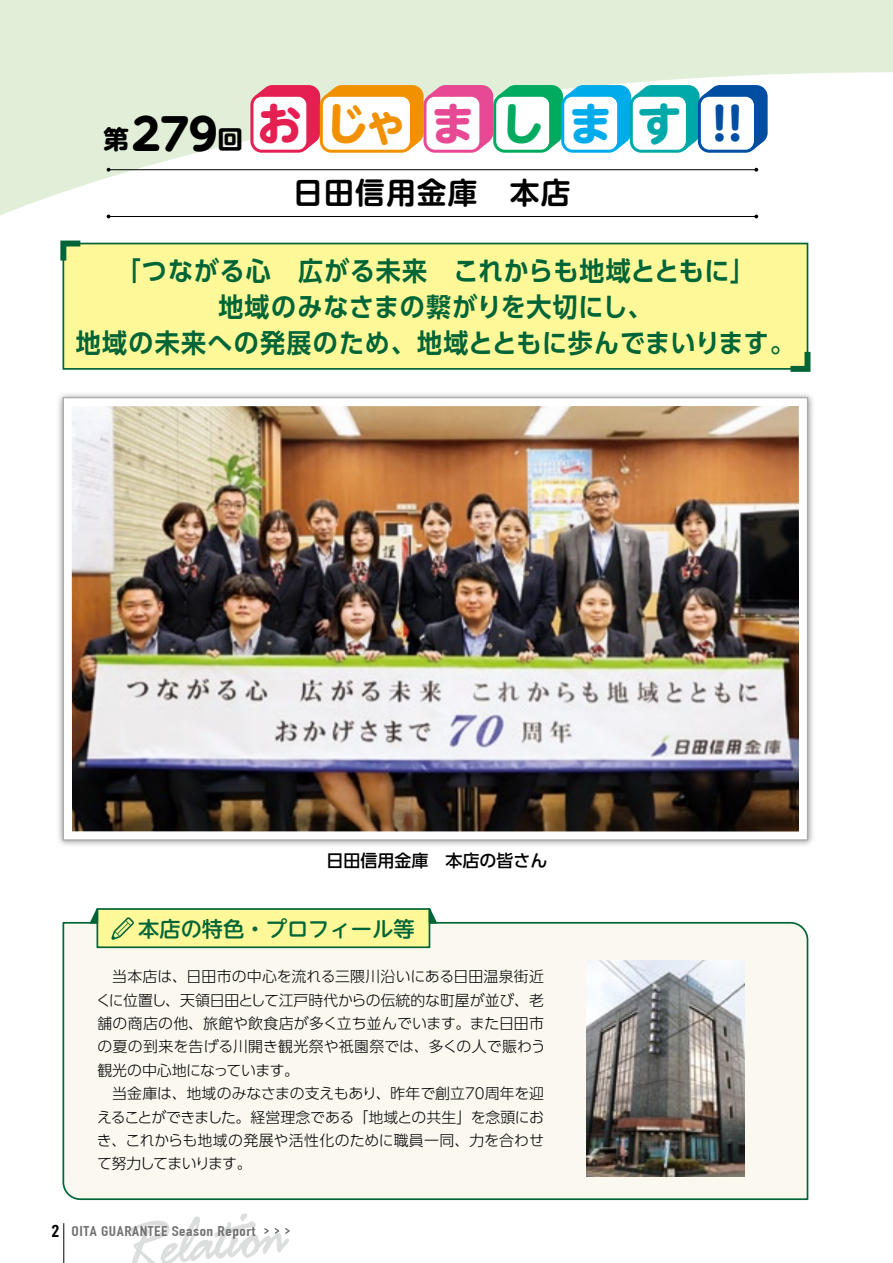
<style>
.page{position:relative;width:893px;height:1263px;background:#fff}
.page>*{position:absolute;margin:0;border:0;box-sizing:border-box;transform-origin:0 0}
.t1{font:700 44.7px "UD Shin M Go Pro";letter-spacing:.525em;color:#f29100}
.t2{font:700 43.35px "UD Shin M Go Pro";color:#000}
.t3{font:700 29.7px "UD Shin M Go Pro De";letter-spacing:.04em;color:#000}
.t4{font:700 26.55px/36.2px "UD Shin Go Pro De";letter-spacing:.035em;color:#006536;text-align:center;scale:.94 1}
.t5{font:500 21.3px "UD Shin M Go Pro";color:#006536}
.t6{font:500 16.95px "UD Shin Go Pro";color:#000}
.t7{font:300 14.85px/23.4px "UD Shin Go Pro";color:#000}
.t8{font:700 13.8px "DIN Condensed";letter-spacing:.03em;color:#727171;scale:1.25 1}
.s1{font-size:25.5px}
.s2{color:#e61f53}
.s3{color:#e84994}
.s4{color:#00ab5f}
.s5{color:#00abeb}
.s6{color:#00a9a9}
.s7{color:#004ea2}
.s8{font-size:16.95px;color:#000}
</style>
<div class="page">
<svg style="left:0;top:0;width:893px;height:219px;fill:#e1efd8"></svg>
<div style="left:62px;top:921px;width:747px;height:280px;background:#faf8ef"></div>
<div style="left:97px;top:909px;width:332px;height:38px;background:#fff899"></div>
<div style="left:97px;top:908px;width:333px;height:40px;border:2px solid #006536"></div>
<svg style="left:88px;top:908px;width:12px;height:16px"></svg>
<svg style="left:427px;top:908px;width:12px;height:16px"></svg>
<div style="left:63px;top:243px;width:744px;height:126px;background:#fff899"></div>
<div style="left:63px;top:243px;width:745px;height:127px;border:2px solid #006536"></div>
<svg style="left:60px;top:240px;width:26px;height:26px"></svg>
<svg style="left:784px;top:346px;width:27px;height:26px"></svg>
<img style="left:58px;top:394px;width:755px;height:452px">
<div style="left:63px;top:398px;width:744px;height:442px;background:#fff"></div>
<svg style="left:250px;top:85px;width:518px;height:68px"></svg>
<img style="left:72px;top:406px;width:727px;height:425px">
<img style="left:586px;top:961px;width:158px;height:216px">
<svg style="left:111px;top:917px;width:23px;height:23px"></svg>
<hr style="left:108px;top:169px;width:648px;height:1px;background:#000">
<svg style="left:754px;top:168px;width:4px;height:4px"></svg>
<hr style="left:108px;top:216px;width:648px;height:1px;background:#000">
<hr style="left:63px;top:1223px;width:1px;height:40px;background:#000">
<svg style="left:131px;top:1214px;width:159px;height:49px"></svg>
<h2 class="t2" style="left:104px;top:99px;width:141px"><span class="s1">第</span>279<span class="s1">回</span></h2>
<h1 class="t1" style="left:257px;top:88px;width:487px"><span class="s2">お</span>じゃ<span class="s3">ま</span><span class="s4">し</span><span class="s5">ま</span><span class="s6">す</span> <span class="s7">!!</span></h1>
<h3 class="t3" style="left:293px;top:169px;width:279px">日田信用金庫　本店</h3>
<h3 class="t4" style="left:76px;top:252px;width:766px">「つながる心　広がる未来　これからも地域とともに」<br>地域のみなさまの繋がりを大切にし、<br>地域の未来への発展のため、地域とともに歩んでまいります。</h3>
<p class="t6" style="left:326px;top:847px;width:223px">日田信用金庫　本店の皆さん</p>
<h3 class="t5" style="left:138px;top:911px;width:278px">本店の特色・プロフィール等</h3>
<p class="t7" style="left:96px;top:964px;width:451px">　当本店は、日田市の中心を流れる三隈川沿いにある日田温泉街近くに位置し、天領日田として江戸時代からの伝統的な町屋が並び、老舗の商店の他、旅館や飲食店が多く立ち並んでいます。また日田市の夏の到来を告げる川開き観光祭や祇園祭では、多くの人で賑わう観光の中心地になっています。<br>　当金庫は、地域のみなさまの支えもあり、昨年で創立70周年を迎えることができました。経営理念である「地域との共生」を念頭におき、これからも地域の発展や活性化のために職員一同、力を合わせて努力してまいります。</p>
<p class="t8" style="left:52px;top:1223px;width:165px"><span class="s8">2</span> OITA GUARANTEE Season Report</p>
</div>
